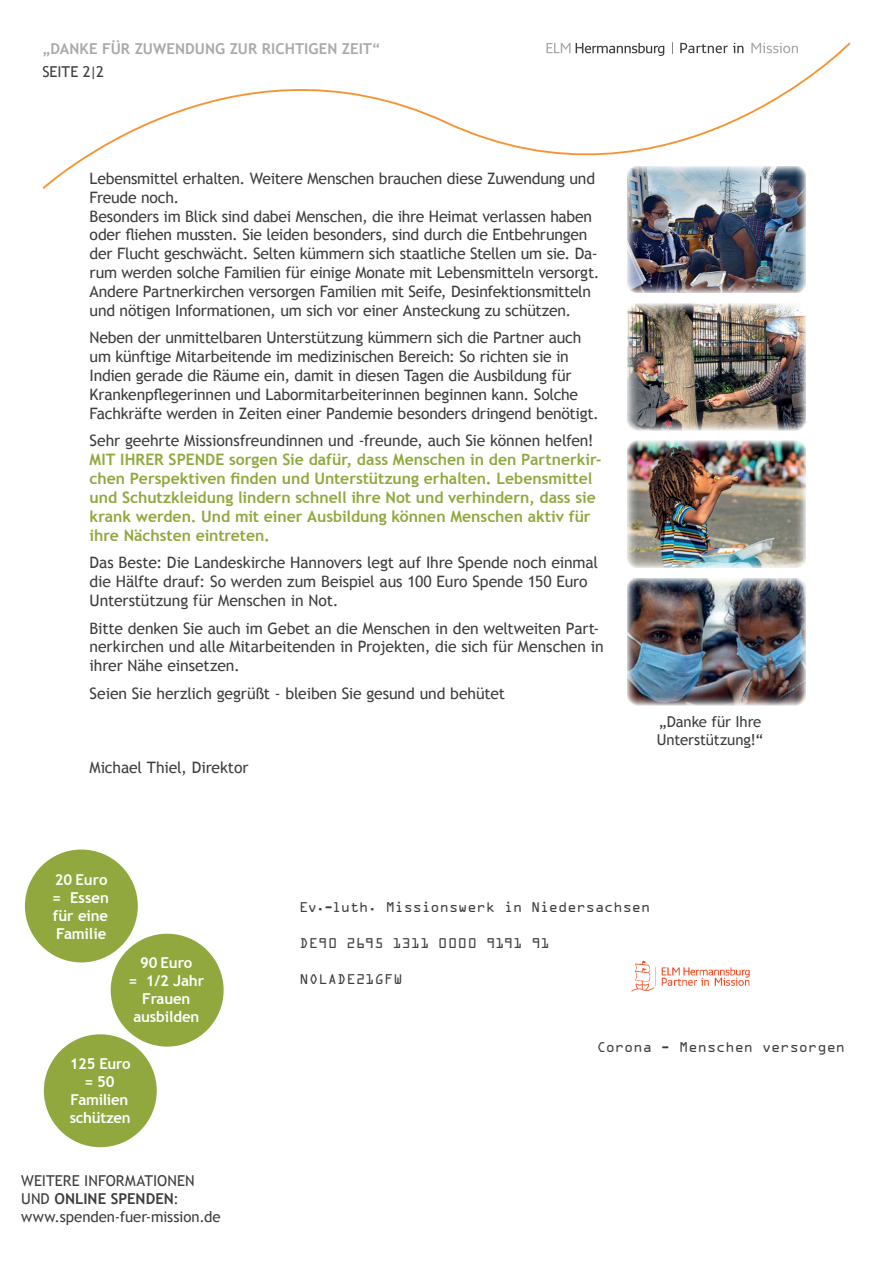
<style>
.page{position:relative;width:893px;height:1263px;background:#fff}
.page>*{position:absolute;margin:0;border:0;box-sizing:border-box;transform-origin:0 0}
.t1{font:15.75px/18.9px "Trebuchet MS";letter-spacing:-.015em;color:#3e3e3f}
.t2{font:700 15.75px/18.9px "Trebuchet MS";color:#90a83d}
.t3{font:15px/18px "Trebuchet MS";letter-spacing:-.005em;color:#3e3e3f}
.t4{font:15px "OCRA Extended";letter-spacing:.01em;color:#3e3e3f}
.t5{font:700 15px/18px "Trebuchet MS";letter-spacing:-.01em;color:#fff;text-align:center}
.t6{font:700 15px "Trebuchet MS";letter-spacing:.005em;color:#a8a9ad}
.s1{font-weight:700}
</style>
<div class="page">
<img style="left:627px;top:228px;width:179px;height:65px">
<img style="left:627px;top:304px;width:179px;height:126px">
<img style="left:627px;top:441px;width:179px;height:127px">
<svg style="left:42px;top:42px;width:809px;height:186px"></svg>
<img style="left:627px;top:578px;width:179px;height:127px">
<div style="left:25px;top:849px;width:113px;height:113px;background:#90a83d;border-radius:50%"></div>
<div style="left:111px;top:934px;width:113px;height:112px;background:#90a83d;border-radius:50%"></div>
<div style="left:44px;top:1034px;width:113px;height:113px;background:#90a83d;border-radius:50%"></div>
<img style="left:631px;top:960px;width:119px;height:32px">
<p class="t6" style="left:43px;top:40px;width:340px">„DANKE FÜR ZUWENDUNG ZUR RICHTIGEN ZEIT“</p>
<p class="t3" style="left:43px;top:63px;width:63px">SEITE 2|2</p>
<p class="t1" style="left:90px;top:169px;width:511px">Lebensmittel erhalten. Weitere Menschen brauchen diese Zuwendung und Freude noch.<br>Besonders im Blick sind dabei Menschen, die ihre Heimat verlassen haben oder fliehen mussten. Sie leiden besonders, sind durch die Entbehrungen der Flucht geschwächt. Selten kümmern sich staatliche Stellen um sie. Da&shy;rum werden solche Familien für einige Monate mit Lebensmitteln versorgt.<br>Andere Partnerkirchen versorgen Familien mit Seife, Desinfektionsmitteln und nötigen Informationen, um sich vor einer Ansteckung zu schützen.</p>
<p class="t1" style="left:90px;top:329px;width:511px">Neben der unmittelbaren Unterstützung kümmern sich die Partner auch um künftige Mitarbeitende im medizinischen Bereich: So richten sie in Indien gerade die Räume ein, damit in diesen Tagen die Ausbildung für Krankenpflegerinnen und Labormitarbeiterinnen beginnen kann. Solche Fachkräfte werden in Zeiten einer Pandemie besonders dringend benötigt.</p>
<p class="t1" style="left:90px;top:432px;width:506px">Sehr geehrte Missionsfreundinnen und -freunde, auch Sie können helfen!</p>
<p class="t2" style="left:90px;top:450px;width:513px">MIT IHRER SPENDE sorgen Sie dafür, dass Menschen in den Partnerkir&shy;chen Perspektiven finden und Unterstützung erhalten. Lebensmittel und Schutzkleidung lindern schnell ihre Not und verhindern, dass sie krank werden. Und mit einer Ausbildung können Menschen aktiv für ihre Nächsten eintreten.</p>
<p class="t1" style="left:90px;top:553px;width:510px">Das Beste: Die Landeskirche Hannovers legt auf Ihre Spende noch einmal die Hälfte drauf: So werden zum Beispiel aus 100 Euro Spende 150 Euro<br>Unterstützung für Menschen in Not.</p>
<p class="t1" style="left:90px;top:619px;width:515px">Bitte denken Sie auch im Gebet an die Menschen in den weltweiten Part&shy;nerkirchen und alle Mitarbeitenden in Projekten, die sich für Menschen in ihrer Nähe einsetzen.</p>
<p class="t1" style="left:90px;top:684px;width:417px">Seien Sie herzlich gegrüßt - bleiben Sie gesund und behütet</p>
<p class="t1" style="left:90px;top:758px;width:160px">Michael Thiel, Direktor</p>
<p class="t3" style="left:657px;top:713px;width:108px">„Danke für Ihre<br>Unterstützung!“</p>
<p class="t5" style="left:52px;top:870px;width:58px;text-align:justify">20 Euro = Essen für eine Familie</p>
<p class="t5" style="left:129px;top:954px;width:77px">90 Euro<br>= 1/2 Jahr<br>Frauen ausbilden</p>
<p class="t5" style="left:70px;top:1055px;width:63px">125 Euro = 50<br>Familien schützen</p>
<p class="t3" style="left:21px;top:1171px;width:201px">WEITERE INFORMATIONEN<br>UND <span class="s1">ONLINE SPENDEN</span>: www.spenden-fuer-mission.de</p>
<p class="t4" style="left:299px;top:899px;width:352px">Ev.-luth. Missionswerk in Niedersachsen</p>
<p class="t4" style="left:299px;top:935px;width:252px">DE90 2695 1311 0000 9191 91</p>
<p class="t4" style="left:299px;top:971px;width:105px">NOLADE21GFW</p>
<p class="t4" style="left:597px;top:1039px;width:250px">Corona - Menschen versorgen</p>
</div>
